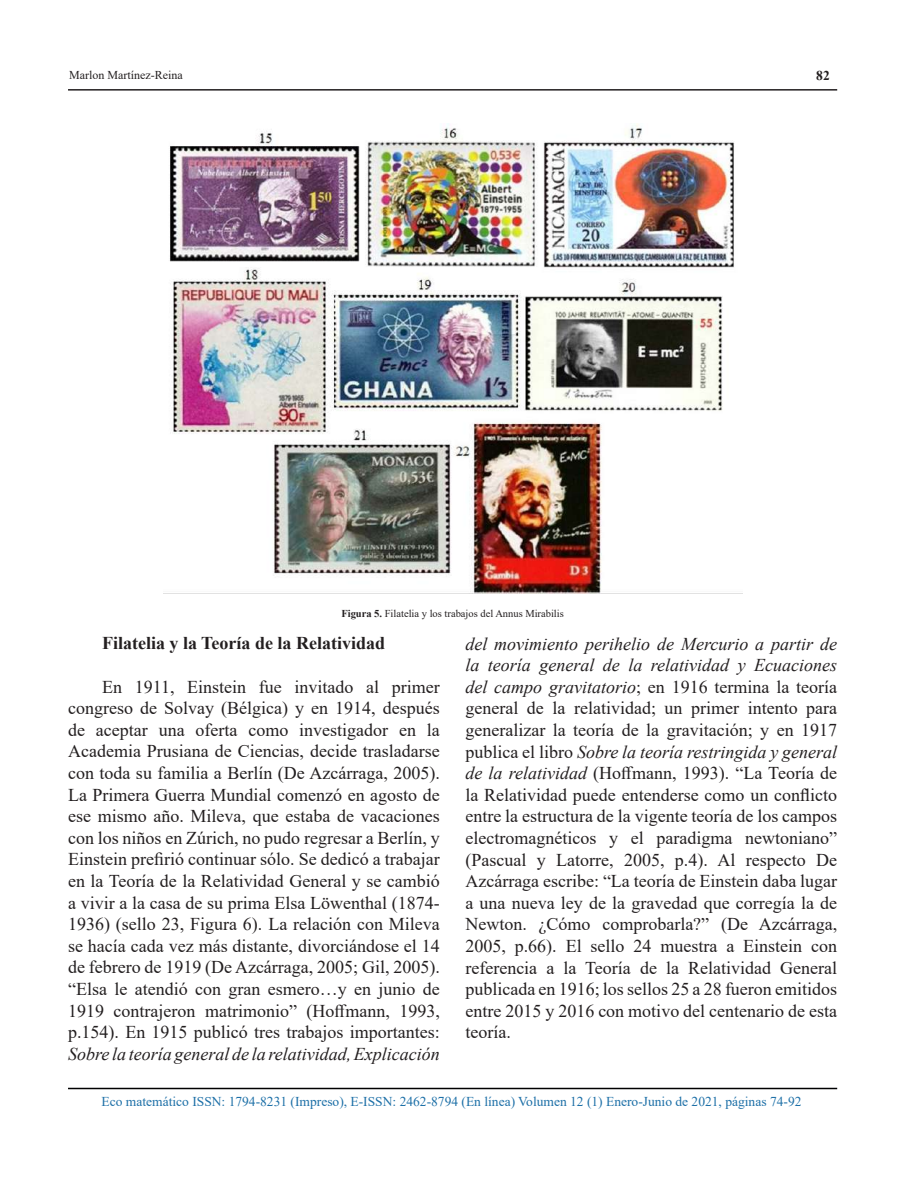
<style>
.page{position:relative;width:918px;height:1188px;background:#fff}
.page>*{position:absolute;margin:0;border:0;box-sizing:border-box;transform-origin:0 0}
.t1{font:18px/21.6px "Times New Roman";color:#231f20;text-align:justify}
.t2{font:italic 18px "Times New Roman";color:#231f20}
.t3{font:700 18px "Times New Roman";color:#231f20}
.t4{font:13.5px "Times New Roman";color:#1c6fa7}
.t5{font:700 13.5px "Times New Roman";color:#231f20}
.t6{font:12px "Times New Roman";color:#231f20}
.t7{font:10.5px "Times New Roman";color:#231f20}
.s1{font-weight:700}
.s2{font-style:italic}
</style>
<div class="page">
<hr style="left:68px;top:1088px;width:769px;height:1px;background:#000001">
<hr style="left:68px;top:89px;width:769px;height:2px;background:#231f20">
<img style="left:163px;top:123px;width:579px;height:471px">
<p class="t6" style="left:69px;top:66px;width:115px">Marlon Martínez-Reina</p>
<p class="t5" style="left:816px;top:66px;width:15px">82</p>
<p class="t7" style="left:341px;top:606px;width:224px"><span class="s1">Figura 5.</span> Filatelia y los trabajos del Annus Mirabilis</p>
<p class="t3" style="left:102px;top:630px;width:285px">Filatelia y la Teoría de la Relatividad</p>
<p class="t1" style="left:68px;top:675px;width:373px;text-indent:34px">En 1911, Einstein fue invitado al primer congreso de Solvay (Bélgica) y en 1914, después de aceptar una oferta como investigador en la Academia Prusiana de Ciencias, decide trasladarse con toda su familia a Berlín (De Azcárraga, 2005).<br>La Primera Guerra Mundial comenzó en agosto de ese mismo año. Mileva, que estaba de vacaciones con los niños en Zúrich, no pudo regresar a Berlín, y Einstein prefirió continuar sólo. Se dedicó a trabajar en la Teoría de la Relatividad General y se cambió a vivir a la casa de su prima Elsa Löwenthal (1874- 1936) (sello 23, Figura 6). La relación con Mileva se hacía cada vez más distante, divorciándose el 14 de febrero de 1919 (De Azcárraga, 2005; Gil, 2005). “Elsa le atendió con gran esmero…y en junio de 1919 contrajeron matrimonio” (Hoffmann, 1993, p.154). En 1915 publicó tres trabajos importantes:</p>
<p class="t2" style="left:68px;top:1041px;width:373px">Sobre la teoría general de la relatividad, Explicación</p>
<p class="t1" style="left:465px;top:632px;width:373px"><span class="s2">del movimiento perihelio de Mercurio a partir de la teoría general de la relatividad y Ecuaciones del campo gravitatorio</span>; en 1916 termina la teoría general de la relatividad; un primer intento para generalizar la teoría de la gravitación; y en 1917 publica el libro <span class="s2">Sobre la teoría restringida y general de la relatividad</span> (Hoffmann, 1993). “La Teoría de la Relatividad puede entenderse como un conflicto entre la estructura de la vigente teoría de los campos electromagnéticos y el paradigma newtoniano” (Pascual y Latorre, 2005, p.4). Al respecto De Azcárraga escribe: “La teoría de Einstein daba lugar a una nueva ley de la gravedad que corregía la de Newton. ¿Cómo comprobarla?” (De Azcárraga, 2005, p.66). El sello 24 muestra a Einstein con referencia a la Teoría de la Relatividad General publicada en 1916; los sellos 25 a 28 fueron emitidos entre 2015 y 2016 con motivo del centenario de esta teoría.</p>
<p class="t4" style="left:102px;top:1092px;width:701px">Eco matemático ISSN: 1794-8231 (Impreso), E-ISSN: 2462-8794 (En línea) Volumen 12 (1) Enero-Junio de 2021, páginas 74-92</p>
</div>
